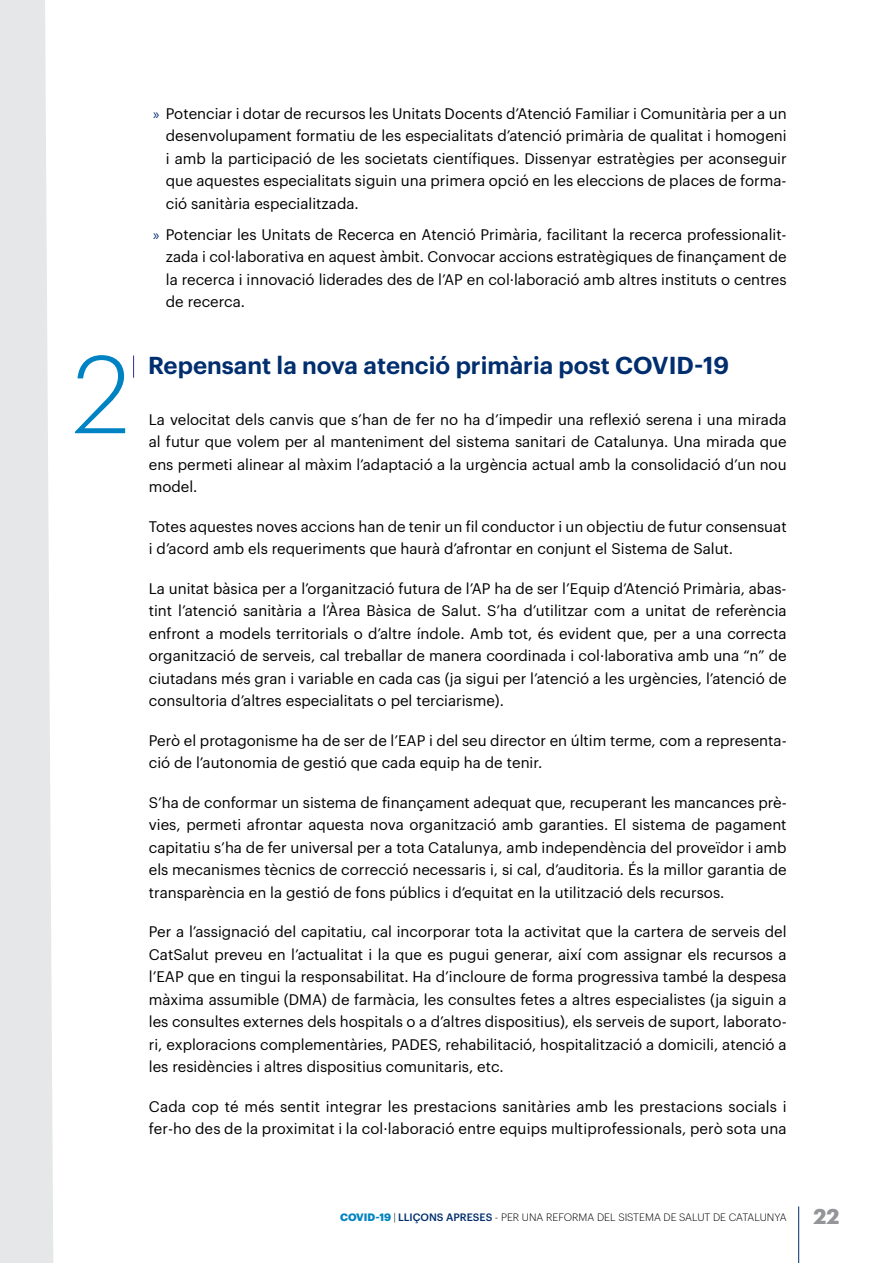
<style>
.page{position:relative;width:893px;height:1263px;background:#fff}
.page>*{position:absolute;margin:0;border:0;box-sizing:border-box;transform-origin:0 0}
.t1{font:300 108px "Graphik";color:#0083c2}
.t2{font:600 24px "Graphik";color:#002e6e}
.t3{font:700 21px "Graphik";color:#939598}
.t4{font:15px/22.5px "Graphik";color:#000;text-align:justify}
.t5{font:300 10.5px "Graphik";color:#000}
.s1{font-family:"Myriad Pro";color:#002e6e}
.s2{font-weight:700;color:#0083c2}
.s3{font-weight:500;color:#002e6e}
</style>
<div class="page">
<hr style="left:798px;top:1206px;width:1px;height:57px;background:#002e6e">
<svg style="left:0;top:0;width:53px;height:1263px;background:#e7e8e9"></svg>
<svg style="left:133px;top:356px;width:1px;height:21px"></svg>
<h1 class="t1" style="left:73px;top:315px;width:59px">2</h1>
<p class="t4" style="left:166px;top:101px;width:622px;text-indent:-13px"><span class="s1">»</span> Potenciar i dotar de recursos les U nitats Docents d’Atenció Familiar i Comunitària per a un desenvolupament formatiu de les especialitats d’atenció primària de qualitat i homogeni i amb la participació de les societats científiques. Dissenyar estratègies per aconseguir que aquestes especialitats siguin una primera opció en les eleccions de places de forma&shy;ció sanitària especialitzada.</p>
<p class="t4" style="left:166px;top:222px;width:622px;text-indent:-13px"><span class="s1">»</span> Potenciar les U nitats de Recerca en Atenció Primària, facilitant la recerca professionalit&shy;zada i col·laborativa en aquest àmbit. Convocar accions estratègiques de finançament de la recerca i innovació liderades des de l’AP en col·laboració amb altres instituts o centres de recerca.</p>
<h2 class="t2" style="left:148px;top:347px;width:583px">Repensant la nova atenció primària post COVID-19</h2>
<p class="t4" style="left:149px;top:407px;width:639px">La velocitat dels canvis que s’han de fer no ha d’impedir una reflexió serena i una mirada al futur que volem per al manteniment del sistema sanitari de Catalunya. U na mirada que ens permeti alinear al màxim l’adaptació a la urgència actual amb la consolidació d’un nou model.</p>
<p class="t4" style="left:149px;top:514px;width:639px">Totes aquestes noves accions han de tenir un fil conductor i un objectiu de futur consensuat i d’acord amb els requeriments que haurà d’afrontar en conjunt el Sistema de Salut.</p>
<p class="t4" style="left:149px;top:576px;width:639px">La unitat bàsica per a l’organització futura de l’AP ha de ser l’Equip d’Atenció Primària, abas&shy;tint l’atenció sanitària a l’Àrea Bàsica de Salut. S’ha d’utilitzar com a unitat de referència enfront a models territorials o d’altre índole. Amb tot, és evident que, per a una correcta organització de serveis, cal treballar de manera coordinada i col·laborativa amb una “n” de ciutadans més gran i variable en cada cas (ja sigui per l’atenció a les urgències, l’atenció de consultoria d’altres especialitats o pel terciarisme).</p>
<p class="t4" style="left:149px;top:728px;width:639px">Però el protagonisme ha de ser de l’EAP i del seu director en últim terme, com a representa&shy;ció de l’autonomia de gestió que cada equip ha de tenir.</p>
<p class="t4" style="left:149px;top:790px;width:639px">S’ha de conformar un sistema de finançament adequat que, recuperant les mancances prè&shy;vies, permeti afrontar aquesta nova organització amb garanties. El sistema de pagament capitatiu s’ha de fer universal per a tota Catalunya, amb independència del proveïdor i amb els mecanismes tècnics de correcció necessaris i, si cal, d’auditoria. És la millor garantia de transparència en la gestió de fons públics i d’equitat en la utilització dels recursos.</p>
<p class="t4" style="left:149px;top:919px;width:639px">Per a l’assignació del capitatiu, cal incorporar tota la activitat que la cartera de serveis del CatSalut preveu en l’actualitat i la que es pugui generar, així com assignar els recursos a l’EAP que en tingui la responsabilitat. Ha d’incloure de forma progressiva també la despesa màxima assumible (DMA) de farmàcia, les consultes fetes a altres especialistes (ja siguin a les consultes externes dels hospitals o a d’altres dispositius), els serveis de suport, laborato&shy;ri, exploracions complementàries, PADES, rehabilitació, hospitalització a domicili, atenció a les residències i altres dispositius comunitaris, etc.</p>
<p class="t4" style="left:149px;top:1094px;width:639px">Cada cop té més sentit integrar les prestacions sanitàries amb les prestacions socials i fer-ho des de la proximitat i la col·laboració entre equips multiprofessionals, però sota una</p>
<p class="t5" style="left:340px;top:1209px;width:448px"><span class="s2">COVID-19</span> | <span class="s3">LLIÇONS APRESES</span> - PER UNA REFORMA DEL SISTEMA DE SALUT DE CATALUNYA</p>
<h3 class="t3" style="left:813px;top:1200px;width:27px">22</h3>
</div>
